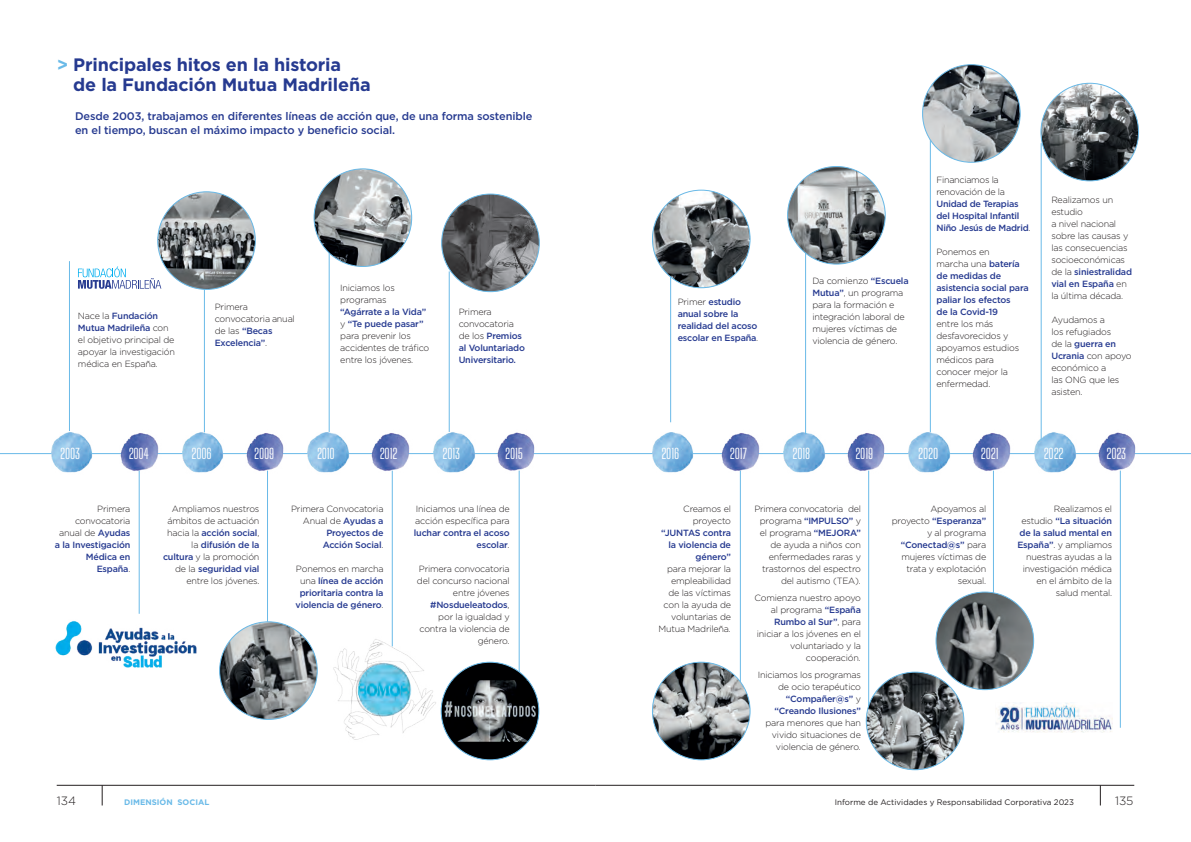
<style>
.page{position:relative;width:1191px;height:842px;background:#fff}
.page>*{position:absolute;margin:0;border:0;box-sizing:border-box;transform-origin:0 0}
.t1{font:700 18px/20px "Gotham";letter-spacing:-.01em;color:#263a90}
.t2{font:14px "Big Shoulders Display";letter-spacing:-.01em;color:#fff}
.t3{font:300 12px "Gotham";color:#231f20}
.t4{font:500 11px/14px "Gotham";letter-spacing:-.01em;color:#263a90}
.t5{font:300 9px/12px "Gotham";letter-spacing:-.02em;color:#231f20}
.t6{font:500 9px/12px "Gotham";letter-spacing:-.02em;color:#263a90}
.t7{font:8px "Gotham";color:#231f20}
.t8{font:700 8px "Gotham";color:#6abae8}
.s1{color:#6abae8}
.s2{font-weight:500;color:#263a90}
.s3{font-weight:300;color:#231f20}
</style>
<div class="page">
<hr style="left:0;top:453px;width:1191px;height:1px;background:#6abae8">
<img style="left:51px;top:432px;width:43px;height:41px">
<img style="left:652px;top:432px;width:43px;height:41px">
<img style="left:119px;top:433px;width:43px;height:46px">
<img style="left:720px;top:433px;width:43px;height:46px">
<img style="left:182px;top:431px;width:43px;height:42px">
<img style="left:783px;top:431px;width:43px;height:42px">
<img style="left:245px;top:433px;width:43px;height:38px">
<img style="left:846px;top:433px;width:43px;height:46px">
<img style="left:308px;top:432px;width:42px;height:41px">
<img style="left:909px;top:432px;width:42px;height:41px">
<img style="left:370px;top:433px;width:43px;height:46px">
<img style="left:971px;top:433px;width:43px;height:38px">
<img style="left:433px;top:431px;width:43px;height:42px">
<img style="left:1034px;top:431px;width:43px;height:42px">
<img style="left:496px;top:432px;width:43px;height:47px">
<img style="left:1097px;top:432px;width:43px;height:47px">
<hr style="left:670px;top:274px;width:1px;height:148px;background:#6abae8">
<hr style="left:805px;top:249px;width:1px;height:185px;background:#6abae8">
<hr style="left:139px;top:471px;width:1px;height:143px;background:#6abae8">
<hr style="left:740px;top:471px;width:1px;height:236px;background:#6abae8">
<hr style="left:267px;top:471px;width:1px;height:215px;background:#6abae8">
<hr style="left:868px;top:471px;width:1px;height:244px;background:#6abae8">
<hr style="left:392px;top:471px;width:1px;height:175px;background:#6abae8">
<hr style="left:993px;top:471px;width:1px;height:141px;background:#6abae8">
<hr style="left:519px;top:471px;width:1px;height:263px;background:#6abae8">
<hr style="left:1120px;top:471px;width:1px;height:257px;background:#6abae8">
<hr style="left:930px;top:139px;width:1px;height:293px;background:#6abae8">
<hr style="left:69px;top:261px;width:1px;height:170px;background:#6abae8">
<hr style="left:204px;top:261px;width:1px;height:171px;background:#6abae8">
<hr style="left:329px;top:253px;width:1px;height:179px;background:#6abae8">
<hr style="left:449px;top:271px;width:1px;height:161px;background:#6abae8">
<hr style="left:1041px;top:143px;width:1px;height:296px;background:#6abae8">
<img style="left:158px;top:192px;width:97px;height:97px;border-radius:49px">
<img style="left:442px;top:194px;width:97px;height:98px;border-radius:49px">
<img style="left:652px;top:190px;width:98px;height:98px;border-radius:49px">
<img style="left:314px;top:169px;width:98px;height:97px;border-radius:49px">
<img style="left:787px;top:166px;width:98px;height:98px;border-radius:49px">
<img style="left:922px;top:65px;width:98px;height:97px;border-radius:49px">
<img style="left:1041px;top:83px;width:97px;height:98px;border-radius:49px">
<svg style="left:78px;top:266px;width:83px;height:23px"></svg>
<img style="left:220px;top:622px;width:97px;height:97px;border-radius:49px">
<div style="left:441px;top:662px;width:98px;height:98px;background:#000001;border-radius:50%"></div>
<img style="left:445px;top:680px;width:94px;height:62px">
<img style="left:652px;top:662px;width:98px;height:98px;border-radius:49px">
<img style="left:936px;top:592px;width:97px;height:98px;border-radius:49px">
<img style="left:866px;top:672px;width:98px;height:98px;border-radius:49px">
<img style="left:55px;top:621px;width:142px;height:47px">
<img style="left:333px;top:599px;width:112px;height:141px">
<img style="left:996px;top:703px;width:116px;height:29px">
<svg style="left:102px;top:786px;width:1px;height:19px"></svg>
<svg style="left:1100px;top:786px;width:1px;height:19px"></svg>
<hr style="left:595px;top:785px;width:539px;height:1px;background:#231f20">
<hr style="left:57px;top:785px;width:538px;height:1px;background:#231f20">
<h1 class="t1" style="left:73px;top:55px;width:299px;text-indent:-17px"><span class="s1">&gt;</span> Principales hitos en la historia<br>de la Fundación M utua Madrileña</h1>
<p class="t4" style="left:75px;top:109px;width:459px">Desde 2003, trabajamos en diferentes líneas de acción que, de una forma sostenible en el tiempo, buscan el máximo impacto y beneficio social.</p>
<p class="t5" style="left:78px;top:309px;width:99px">Nace la <span class="s2">Fundación<br>Mutua Madrileña</span> con el objetivo principal de apoyar la investigación médica en España.</p>
<p class="t5" style="left:215px;top:300px;width:82px">Primera convocatoria anual de las <span class="s2">“Becas<br>Excelencia”</span>.</p>
<p class="t5" style="left:340px;top:281px;width:56px">Iniciamos los programas</p>
<p class="t5" style="left:340px;top:305px;width:91px"><span class="s2">“Agárrate a la Vida” </span>y <span class="s2">“Te puede pasar” </span>para prevenir los accidentes de tráfico entre los jóvenes.</p>
<p class="t6" style="left:459px;top:306px;width:68px"><span class="s3">Primera convocatoria de los</span> Premios al Voluntariado<br>Universitario.</p>
<p class="t6" style="left:677px;top:296px;width:82px"><span class="s3">Primer</span> estudio anual sobre la realidad del acoso escolar en España<span class="s3">.</span></p>
<p class="t5" style="left:812px;top:275px;width:98px">Da comienzo <span class="s2">“Escuela<br>Mutua”</span>, un programa para la formación e integración laboral de mujeres víctimas de violencia de género.</p>
<p class="t5" style="left:936px;top:174px;width:70px">Financiamos la renovación de la</p>
<p class="t6" style="left:936px;top:198px;width:95px">Unidad de Terapias del Hospital Infantil<br>Niño Jesús de Madrid<span class="s3">.</span></p>
<p class="t6" style="left:936px;top:246px;width:94px"><span class="s3">Ponemos en<br>marcha una</span> batería de medidas de asistencia social para paliar los efectos<br>de la Covid-19</p>
<p class="t5" style="left:936px;top:318px;width:84px">entre los más desfavorecidos y apoyamos estudios médicos para conocer mejor la enfermedad.</p>
<p class="t5" style="left:1051px;top:194px;width:82px">Realizamos un estudio<br>a nivel nacional sobre las causas y las consecuencias socioeconómicas de la <span class="s2">siniestralidad vial en España</span> en la última década.</p>
<p class="t5" style="left:1051px;top:314px;width:82px">Ayudamos a<br>los refugiados<br>de la <span class="s2">guerra en<br>Ucrania</span> con apoyo económico a<br>las ONG que les asisten.</p>
<h2 class="t2" style="left:60px;top:444px;width:22px">2003</h2>
<h2 class="t2" style="left:129px;top:444px;width:22px">2004</h2>
<h2 class="t2" style="left:191px;top:444px;width:22px">2006</h2>
<h2 class="t2" style="left:254px;top:444px;width:22px">2009</h2>
<h2 class="t2" style="left:317px;top:444px;width:19px">2010</h2>
<h2 class="t2" style="left:380px;top:444px;width:19px">2012</h2>
<h2 class="t2" style="left:442px;top:444px;width:19px">2013</h2>
<h2 class="t2" style="left:505px;top:444px;width:19px">2015</h2>
<h2 class="t2" style="left:661px;top:444px;width:19px">2016</h2>
<h2 class="t2" style="left:730px;top:444px;width:19px">2017</h2>
<h2 class="t2" style="left:792px;top:444px;width:19px">2018</h2>
<h2 class="t2" style="left:855px;top:444px;width:19px">2019</h2>
<h2 class="t2" style="left:918px;top:444px;width:22px">2020</h2>
<h2 class="t2" style="left:981px;top:444px;width:19px">2021</h2>
<h2 class="t2" style="left:1043px;top:444px;width:21px">2022</h2>
<h2 class="t2" style="left:1106px;top:444px;width:21px">2023</h2>
<p class="t5" style="left:415px;top:502px;width:96px">Iniciamos una línea de acción específica para</p>
<p class="t6" style="left:414px;top:526px;width:97px;text-align:right">luchar contra el acoso escolar<span class="s3">.</span></p>
<p class="t5" style="left:417px;top:562px;width:94px;text-align:right">Primera convocatoria del concurso nacional entre jóvenes <span class="s2">#Nosdueleatodos</span>, por la igualdad y contra la violencia de género.</p>
<p class="t5" style="left:163px;top:502px;width:98px;text-align:right">Ampliamos nuestros ámbitos de actuación hacia la <span class="s2">acción social</span>, la <span class="s2">difusión de la cultura</span> y la promoción de la <span class="s2">seguridad vial </span>entre los jóvenes.</p>
<p class="t6" style="left:291px;top:502px;width:94px;text-align:right"><span class="s3">Primera Convocatoria<br>Anual de</span> Ayudas a<br>Proyectos de<br>Acción Social<span class="s3">.</span></p>
<p class="t6" style="left:55px;top:502px;width:77px;text-align:right"><span class="s3">Primera convocatoria anual de</span> Ayudas a la Investigación<br>Médica en<br>España<span class="s3">.</span></p>
<p class="t5" style="left:683px;top:502px;width:49px;text-align:right">Creamos el proyecto</p>
<p class="t6" style="left:661px;top:526px;width:71px;text-align:right">“JUNTAS contra la violencia de género”</p>
<p class="t5" style="left:658px;top:562px;width:74px;text-align:right">para mejorar la empleabilidad de las víctimas con la ayuda de voluntarias de<br>Mutua Madrileña.</p>
<p class="t6" style="left:295px;top:562px;width:89px;text-align:center"><span class="s3">Ponemos en marcha una</span> línea de acción prioritaria contra la violencia de género<span class="s3">.</span></p>
<p class="t5" style="left:754px;top:502px;width:108px;text-align:right">Primera convocatoria del programa <span class="s2">“IMPULSO”</span> y el programa <span class="s2">“MEJORA” </span>de ayuda a niños con enfermedades raras y trastornos del espectro del autismo (TEA).</p>
<p class="t5" style="left:754px;top:591px;width:108px;text-align:right">Comienza nuestro apoyo al programa <span class="s2">“España<br>Rumbo al Sur”</span>, para iniciar a los jóvenes en el voluntariado y la cooperación.</p>
<p class="t5" style="left:757px;top:668px;width:105px;text-align:right">Iniciamos los programas de ocio terapéutico <span class="s2">“Compañer@s”</span> y <span class="s2">“Creando Ilusiones”</span></p>
<p class="t5" style="left:765px;top:716px;width:97px;text-align:right">para menores que han vivido situaciones de violencia de género.</p>
<p class="t5" style="left:891px;top:502px;width:96px;text-align:right">Apoyamos al proyecto <span class="s2">“Esperanza” </span>y al programa <span class="s2">“Conectad@s”</span> para mujeres víctimas de trata y explotación sexual.</p>
<p class="t5" style="left:1017px;top:502px;width:96px;text-align:right">Realizamos el<br>estudio <span class="s2">“La situación de la salud mental en<br>España”</span>. y ampliamos nuestras ayudas a la investigación médica en el ámbito de la salud mental.</p>
<h3 class="t3" style="left:57px;top:794px;width:21px">134</h3>
<p class="t8" style="left:124px;top:797px;width:87px">Dimensión social</p>
<p class="t7" style="left:835px;top:797px;width:241px">Informe de Actividades y Responsabilidad Corporativa 2023</p>
<h3 class="t3" style="left:1115px;top:794px;width:20px">135</h3>
</div>
